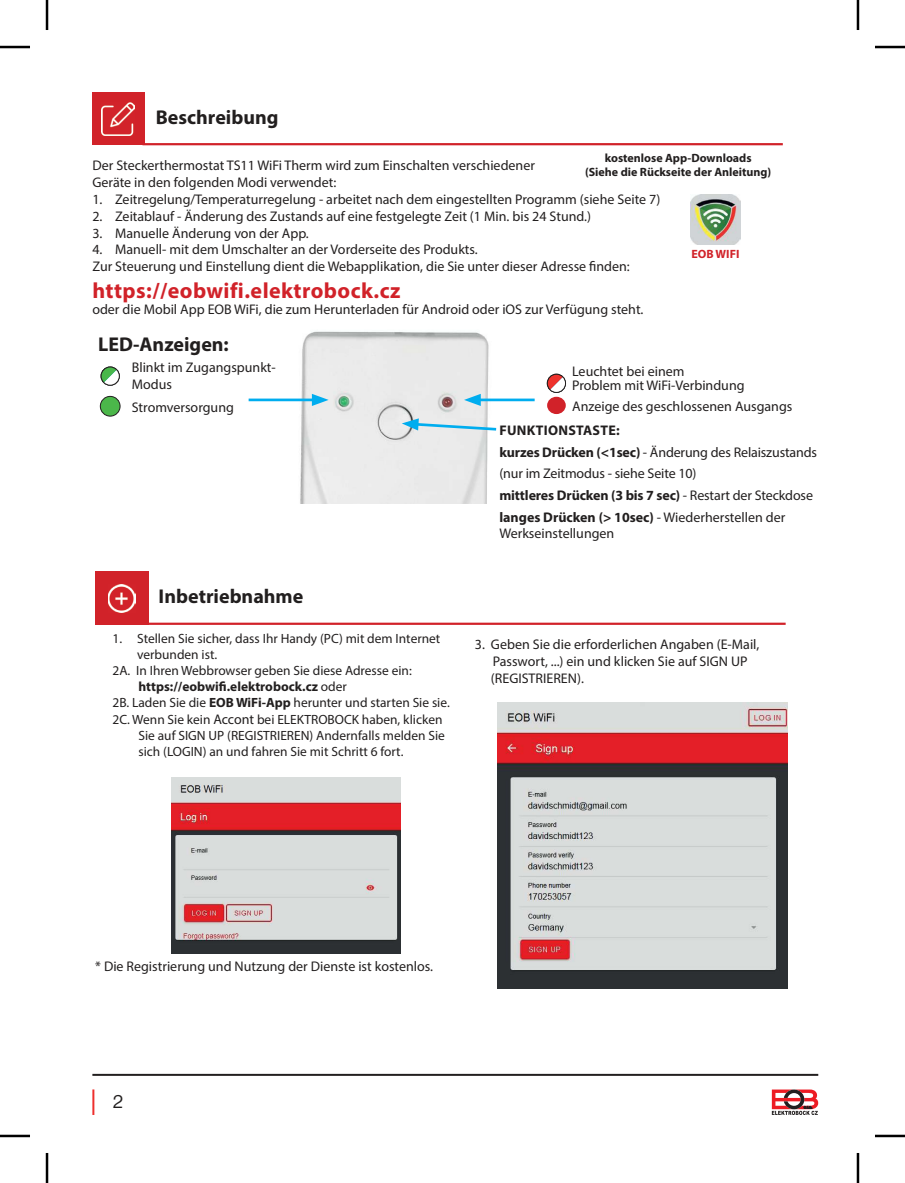
<style>
.page{position:relative;width:905px;height:1183px;background:#fff}
.page>*{position:absolute;margin:0;border:0;box-sizing:border-box;transform-origin:0 0}
.t1{font:700 22px "Myriad Pro";letter-spacing:.02em;color:#d12229}
.t2{font:700 20px "Myriad Pro";color:#221f1f}
.t3{font:20px "Nimbus Sans DOT";color:#221f1f}
.t4{font:14px/16.8px "Myriad Pro";color:#221f1f}
.t5{font:13.4px "Myriad Pro";color:#221f1f}
.t6{font:700 13.4px "Myriad Pro";color:#221f1f}
.t7{font:700 12px/14.4px "Myriad Pro";color:#221f1f;text-align:center}
.t8{font:700 12px "Myriad Pro";color:#d12229}
.s1{font-weight:400}
.s2{font-weight:700}
.s3{font-size:14px}
</style>
<div class="page">
<div style="left:92px;top:92px;width:53px;height:53px;background:#d12229"></div>
<hr style="left:142px;top:143px;width:641px;height:2px;background:#d12229">
<img style="left:102px;top:102px;width:32px;height:33px">
<img style="left:289px;top:331px;width:208px;height:173px">
<hr style="left:249px;top:398px;width:68px;height:3px;background:#00adef">
<svg style="left:312px;top:394px;width:17px;height:12px"></svg>
<svg style="left:402px;top:418px;width:95px;height:14px"></svg>
<img style="left:690px;top:195px;width:50px;height:50px">
<div style="left:547px;top:397px;width:19px;height:17px;background:#d12229;border-radius:50%"></div>
<svg style="left:547px;top:374px;width:18px;height:18px"></svg>
<div style="left:547px;top:374px;width:18px;height:18px;border:1px solid #221f1f;border-radius:50%"></div>
<svg style="left:101px;top:367px;width:18px;height:18px"></svg>
<div style="left:101px;top:367px;width:18px;height:18px;border:1px solid #221f1f;border-radius:50%"></div>
<div style="left:100px;top:396px;width:20px;height:20px;background:#4bb74a;border-radius:50%"></div>
<div style="left:100px;top:396px;width:20px;height:20px;border:1px solid #221f1f;border-radius:50%"></div>
<hr style="left:476px;top:398px;width:58px;height:3px;background:#00adef">
<svg style="left:464px;top:394px;width:17px;height:12px"></svg>
<div style="left:95px;top:571px;width:53px;height:54px;background:#d12229"></div>
<hr style="left:148px;top:622px;width:637px;height:3px;background:#d12229">
<img style="left:108px;top:584px;width:28px;height:28px">
<img style="left:172px;top:777px;width:229px;height:176px">
<img style="left:498px;top:702px;width:289px;height:286px">
<hr style="left:92px;top:1089px;width:2px;height:26px;background:#ee302e">
<svg style="left:772px;top:1089px;width:46px;height:26px"></svg>
<hr style="left:92px;top:1073px;width:726px;height:2px;background:#221f1f">
<hr style="left:0;top:46px;width:30px;height:2px;background:#000">
<hr style="left:875px;top:46px;width:30px;height:2px;background:#000">
<hr style="left:0;top:1134px;width:30px;height:3px;background:#000">
<hr style="left:875px;top:1134px;width:30px;height:3px;background:#000">
<hr style="left:46px;top:0;width:2px;height:30px;background:#000">
<hr style="left:46px;top:1153px;width:2px;height:30px;background:#000">
<hr style="left:856px;top:0;width:3px;height:30px;background:#000">
<hr style="left:856px;top:1153px;width:3px;height:30px;background:#000">
<h2 class="t2" style="left:156px;top:107px;width:124px">Beschreibung</h2>
<p class="t7" style="left:585px;top:151px;width:188px">kostenlose App-Downloads<br>(Siehe die Rückseite der Anleitung)</p>
<p class="t4" style="left:92px;top:158px;width:444px">Der Steckerthermostat TS11 WiFi Therm wird zum Einschalten verschiedener<br>Geräte in den folgenden Modi verwendet:</p>
<p class="t4" style="left:92px;top:191px;width:569px">1. Zeitregelung/Temperaturregelung - arbeitet nach dem eingestellten Programm (siehe Seite 7)</p>
<p class="t4" style="left:92px;top:208px;width:500px">2. Zeitablauf - Änderung des Zustands auf eine festgelegte Zeit (1 Min. bis 24 Stund.)</p>
<p class="t4" style="left:92px;top:225px;width:218px">3. Manuelle Änderung von der App.</p>
<p class="t4" style="left:92px;top:242px;width:539px">4. Manuell- mit dem Umschalter an der Vorderseite des Produkts.<br>Zur Steuerung und Einstellung dient die Webapplikation, die Sie unter dieser Adresse finden:</p>
<h1 class="t1" style="left:92px;top:279px;width:309px">https://eobwifi.elektrobock.cz</h1>
<p class="t4" style="left:92px;top:302px;width:552px">oder die Mobil App EOB WiFi, die zum Herunterladen für Android oder iOS zur Verfügung steht.</p>
<p class="t8" style="left:691px;top:248px;width:50px">EOB WIFI</p>
<h2 class="t2" style="left:98px;top:334px;width:132px">lED-Anzeigen:</h2>
<p class="t4" style="left:132px;top:359px;width:145px">Blinkt im Zugangspunkt-<br>Modus</p>
<p class="t4" style="left:132px;top:399px;width:104px">Stromversorgung</p>
<h2 class="t2" style="left:159px;top:586px;width:146px">Inbetriebnahme</h2>
<p class="t5" style="left:113px;top:631px;width:329px">1. Stellen Sie sicher, dass Ihr Handy (PC) mit dem Internet</p>
<p class="t5" style="left:137px;top:648px;width:82px">verbunden ist.</p>
<p class="t5" style="left:113px;top:664px;width:301px">2A. In Ihren Webbrowser geben Sie diese Adresse ein:</p>
<p class="t6" style="left:138px;top:679px;width:210px">https://eobwifi.elektrobock.cz <span class="s1">oder</span></p>
<p class="t5" style="left:113px;top:696px;width:339px">2B. Laden Sie die <span class="s2">EOB WiFi-App</span> herunter und starten Sie sie.</p>
<p class="t5" style="left:113px;top:713px;width:331px">2C. Wenn Sie kein <span class="s3">Accont</span> bei ELEKTROBOCK haben, klicken</p>
<p class="t5" style="left:139px;top:729px;width:308px">Sie auf SIGN UP (REGISTRIEREN) Andernfalls melden Sie</p>
<p class="t5" style="left:139px;top:745px;width:266px">sich (LOGIN) an und fahren Sie mit Schritt 6 fort.</p>
<p class="t4" style="left:572px;top:364px;width:174px;line-height:14px">Leuchtet bei einem<br>Problem mit WiFi-Verbindung</p>
<p class="t4" style="left:572px;top:398px;width:222px">Anzeige des geschlossenen Ausgangs</p>
<p class="t4" style="left:499px;top:420px;width:319px;line-height:21.6px"><span class="s2">FunkTIOnSTASTE:<br>kurzes Drücken (&lt;1sec)</span> - Änderung des Relaiszustands (nur im Zeitmodus - siehe Seite 10)<br><span class="s2">mittleres Drücken (3 bis 7 sec)</span> - Restart der Steckdose <span class="s2">langes Drücken (&gt; 10sec)</span> - Wiederherstellen der</p>
<p class="t4" style="left:499px;top:525px;width:117px">Werkseinstellungen</p>
<p class="t4" style="left:491px;top:636px;width:270px;text-indent:-16px">3. Geben Sie die erforderlichen Angaben (E-Mail,<br>Passwort, ...) ein und klicken Sie auf SIGN UP (REGISTRIEREN).</p>
<p class="t4" style="left:95px;top:958px;width:339px">* Die Registrierung und Nutzung der Dienste ist kostenlos.</p>
<h2 class="t3" style="left:112px;top:1089px;width:13px">2</h2>
</div>
